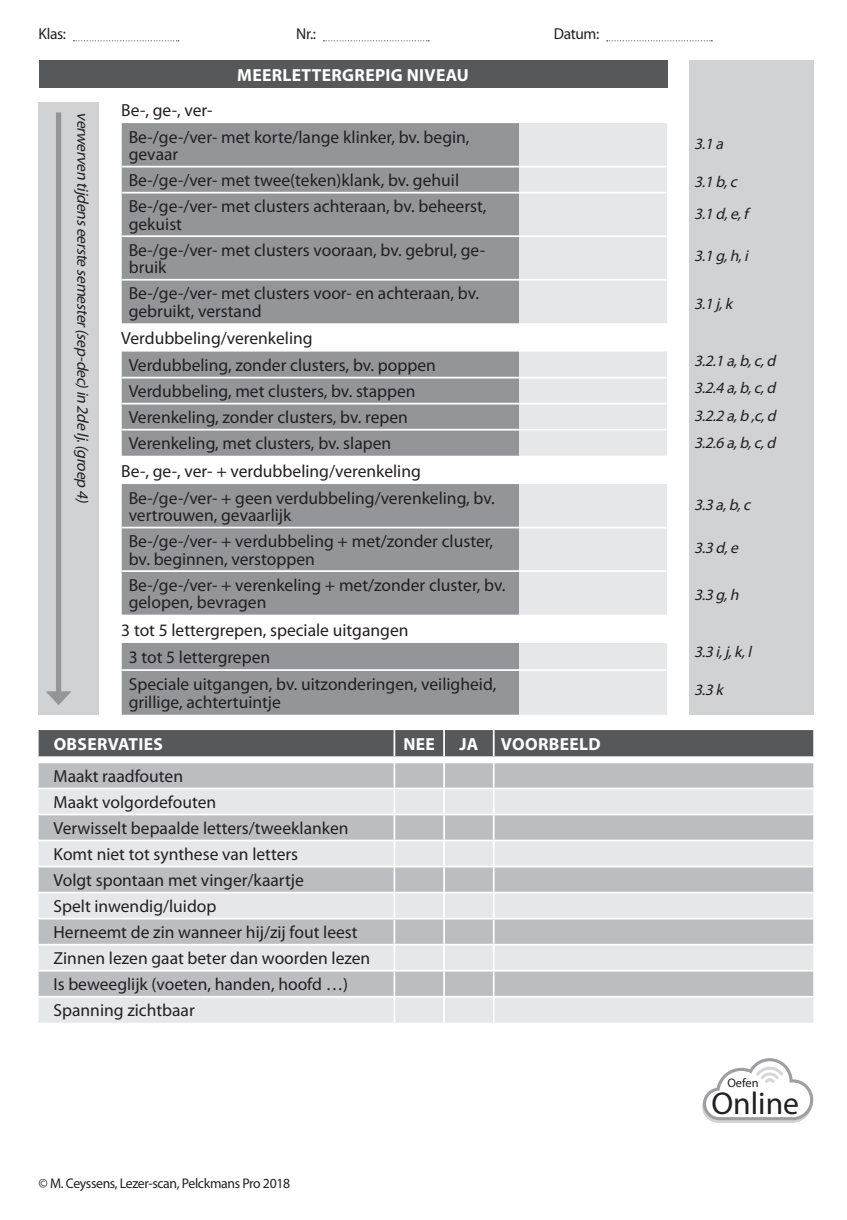
<style>
.page{position:relative;width:847px;height:1220px;background:#fff}
.page>*{position:absolute;margin:0;border:0;box-sizing:border-box;transform-origin:0 0}
.t1{font:31.68px "Myriad Pro";color:#231f20}
.t2{font:17.5px/26.1px "Myriad Pro";color:#231f20}
.t3{font:700 17.5px "Myriad Pro";letter-spacing:.02em;color:#fff}
.t4{font:italic 15.75px/27.5px "Myriad Pro";color:#231f20}
.t5{font:15.75px "Myriad Pro";letter-spacing:-.025em;color:#231f20}
.t6{font:14px "Myriad Pro";letter-spacing:-.025em;color:#231f20}
.t7{font:12.42px "Myriad Pro";color:#231f20}
</style>
<div class="page">
<div style="left:39px;top:60px;width:628px;height:28px;background:#57585a"></div>
<div style="left:122px;top:123px;width:396px;height:200px;background:#939598"></div>
<div style="left:518px;top:123px;width:148px;height:200px;background:#e6e7e9"></div>
<hr style="left:122px;top:166px;width:396px;height:1px;background:#fff">
<hr style="left:122px;top:192px;width:396px;height:1px;background:#fff">
<hr style="left:122px;top:235px;width:396px;height:2px;background:#fff">
<hr style="left:122px;top:279px;width:396px;height:2px;background:#fff">
<hr style="left:518px;top:166px;width:148px;height:1px;background:#fff">
<hr style="left:518px;top:192px;width:148px;height:1px;background:#fff">
<hr style="left:518px;top:235px;width:148px;height:2px;background:#fff">
<hr style="left:518px;top:279px;width:148px;height:2px;background:#fff">
<svg style="left:122px;top:351px;width:396px;height:105px;background:#96989b"></svg>
<div style="left:518px;top:351px;width:148px;height:105px;background:#e6e7e9"></div>
<hr style="left:122px;top:377px;width:396px;height:1px;background:#fff">
<hr style="left:122px;top:403px;width:396px;height:1px;background:#fff">
<hr style="left:122px;top:429px;width:396px;height:1px;background:#fff">
<hr style="left:518px;top:377px;width:148px;height:1px;background:#fff">
<hr style="left:518px;top:403px;width:148px;height:1px;background:#fff">
<hr style="left:518px;top:429px;width:148px;height:1px;background:#fff">
<div style="left:122px;top:484px;width:396px;height:130px;background:#939598"></div>
<div style="left:518px;top:484px;width:148px;height:130px;background:#e6e7e9"></div>
<hr style="left:122px;top:526px;width:396px;height:2px;background:#fff">
<hr style="left:122px;top:570px;width:396px;height:2px;background:#fff">
<hr style="left:518px;top:526px;width:148px;height:2px;background:#fff">
<hr style="left:518px;top:570px;width:148px;height:2px;background:#fff">
<svg style="left:122px;top:643px;width:544px;height:71px;background:#a9abad"></svg>
<hr style="left:122px;top:669px;width:396px;height:2px;background:#fff">
<hr style="left:518px;top:669px;width:148px;height:2px;background:#fff">
<div style="left:688px;top:60px;width:124px;height:654px;background:#d1d2d4"></div>
<div style="left:39px;top:102px;width:60px;height:613px;background:#d1d2d4"></div>
<svg style="left:39px;top:730px;width:773px;height:292px;background:#c9cacc"></svg>
<hr style="left:493px;top:995px;width:319px;height:2px;background:#fff">
<hr style="left:492px;top:997px;width:2px;height:25px;background:#fff">
<hr style="left:39px;top:756px;width:355px;height:2px;background:#fff">
<hr style="left:394px;top:756px;width:50px;height:2px;background:#fff">
<hr style="left:444px;top:756px;width:49px;height:2px;background:#fff">
<hr style="left:493px;top:756px;width:319px;height:2px;background:#fff">
<hr style="left:39px;top:761px;width:355px;height:2px;background:#fff">
<hr style="left:394px;top:761px;width:50px;height:2px;background:#fff">
<hr style="left:444px;top:761px;width:49px;height:2px;background:#fff">
<hr style="left:493px;top:761px;width:319px;height:2px;background:#fff">
<div style="left:56px;top:112px;width:5px;height:584px;background:#939598"></div>
<svg style="left:46px;top:691px;width:25px;height:14px"></svg>
<svg style="left:73px;top:40px;width:106px;height:1px"></svg>
<svg style="left:323px;top:40px;width:106px;height:1px"></svg>
<svg style="left:606px;top:40px;width:106px;height:1px"></svg>
<svg style="left:702px;top:1058px;width:110px;height:65px"></svg>
<p class="t5" style="left:39px;top:25px;width:29px">Klas:</p>
<p class="t5" style="left:296px;top:25px;width:21px">Nr.:</p>
<p class="t5" style="left:553px;top:25px;width:47px">Datum:</p>
<p class="t4" style="left:96px;top:112px;width:395px;rotate:90deg">verwerven tijdenseerstesemester(sep-dec)in 2delj.(groep 4)</p>
<p class="t3" style="left:237px;top:65px;width:233px">MEERLETTERGREPIG NIVEAU</p>
<p class="t2" style="left:129px;top:97px;width:342px;line-height:26.9px;text-indent:-7px">Be-, ge-, ver-<br>Be-/ge-/ver- met korte/lange klinker, bv. begin,</p>
<p class="t2" style="left:129px;top:142px;width:359px">gevaar<br>Be-/ge-/ver- met twee(teken)klank, bv. gehuil<br>Be-/ge-/ver- met clusters achteraan, bv. beheerst,</p>
<p class="t2" style="left:129px;top:211px;width:358px">gekuist<br>Be-/ge-/ver- met clusters vooraan, bv. gebrul, ge-</p>
<p class="t2" style="left:129px;top:255px;width:352px">bruik<br>Be-/ge-/ver- met clusters voor- en achteraan, bv.</p>
<p class="t2" style="left:129px;top:298px;width:134px">gebruikt, verstand</p>
<p class="t2" style="left:121px;top:325px;width:193px">Verdubbeling/verenkeling</p>
<p class="t2" style="left:129px;top:352px;width:308px">Verdubbeling, zonder clusters, bv. poppen</p>
<p class="t2" style="left:129px;top:378px;width:288px">Verdubbeling, met clusters, bv. stappen</p>
<p class="t2" style="left:129px;top:405px;width:280px">Verenkeling, zonder clusters, bv. repen</p>
<p class="t2" style="left:129px;top:431px;width:264px">Verenkeling, met clusters, bv. slapen</p>
<p class="t2" style="left:121px;top:458px;width:301px">Be-, ge-, ver- + verdubbeling/verenkeling</p>
<p class="t2" style="left:129px;top:485px;width:367px">Be-/ge-/ver- + geen verdubbeling/verenkeling, bv.</p>
<p class="t2" style="left:129px;top:502px;width:366px">vertrouwen, gevaarlijk<br>Be-/ge-/ver- + verdubbeling + met/zonder cluster,</p>
<p class="t2" style="left:129px;top:546px;width:378px">bv. beginnen, verstoppen<br>Be-/ge-/ver- + verenkeling + met/zonder cluster, bv.</p>
<p class="t2" style="left:129px;top:589px;width:139px">gelopen, bevragen</p>
<p class="t2" style="left:121px;top:617px;width:288px">3 tot 5 lettergrepen, speciale uitgangen</p>
<p class="t2" style="left:129px;top:644px;width:143px">3 tot 5 lettergrepen</p>
<p class="t2" style="left:129px;top:671px;width:369px">Speciale uitgangen, bv. uitzonderingen, veiligheid,</p>
<p class="t2" style="left:129px;top:689px;width:154px">grillige, achtertuintje</p>
<p class="t3" style="left:54px;top:734px;width:111px">OBSERVATIES</p>
<p class="t3" style="left:403px;top:734px;width:33px">NEE</p>
<p class="t3" style="left:459px;top:734px;width:21px">JA</p>
<p class="t3" style="left:500px;top:734px;width:101px">VOORBEELD</p>
<p class="t2" style="left:53px;top:763px;width:318px">Maakt raadfouten<br>Maakt volgordefouten<br>Verwisselt bepaalde letters/tweeklanken<br>Komt niet tot synthese van letters<br>Volgt spontaan met vinger/kaartje<br>Spelt inwendig/luidop<br>Herneemt de zin wanneer hij/zij fout leest<br>Zinnen lezen gaat beter dan woorden lezen<br>Is beweeglijk (voeten, handen, hoofd …)<br>Spanning zichtbaar</p>
<p class="t6" style="left:39px;top:1175px;width:253px">© M. Ceyssens, Lezer-scan, Pelckmans Pro 2018</p>
<p class="t4" style="left:693px;top:131px;width:34px">3.1 a</p>
<p class="t4" style="left:693px;top:166px;width:55px;line-height:32.4px">3.1 b,c<br>3.1 d,e,f</p>
<p class="t4" style="left:693px;top:243px;width:59px">3.1 g,h,i</p>
<p class="t4" style="left:693px;top:290px;width:43px">3.1 j,k</p>
<p class="t4" style="left:693px;top:347px;width:87px;text-align:justify">3.2.1 a,b,c,d 3.2.4 a,b,c,d 3.2.2 a,b ,c,d 3.2.6 a,b,c,d</p>
<p class="t4" style="left:693px;top:492px;width:61px">3.3 a,b,c</p>
<p class="t4" style="left:693px;top:534px;width:49px">3.3 d,e</p>
<p class="t4" style="left:693px;top:581px;width:50px">3.3 g,h</p>
<p class="t4" style="left:693px;top:638px;width:62px">3.3 i,j,k,l</p>
<p class="t4" style="left:693px;top:676px;width:34px">3.3 k</p>
<p class="t7" style="left:727px;top:1075px;width:33px">Oefen</p>
<h1 class="t1" style="left:711px;top:1083px;width:89px">Online</h1>
</div>
